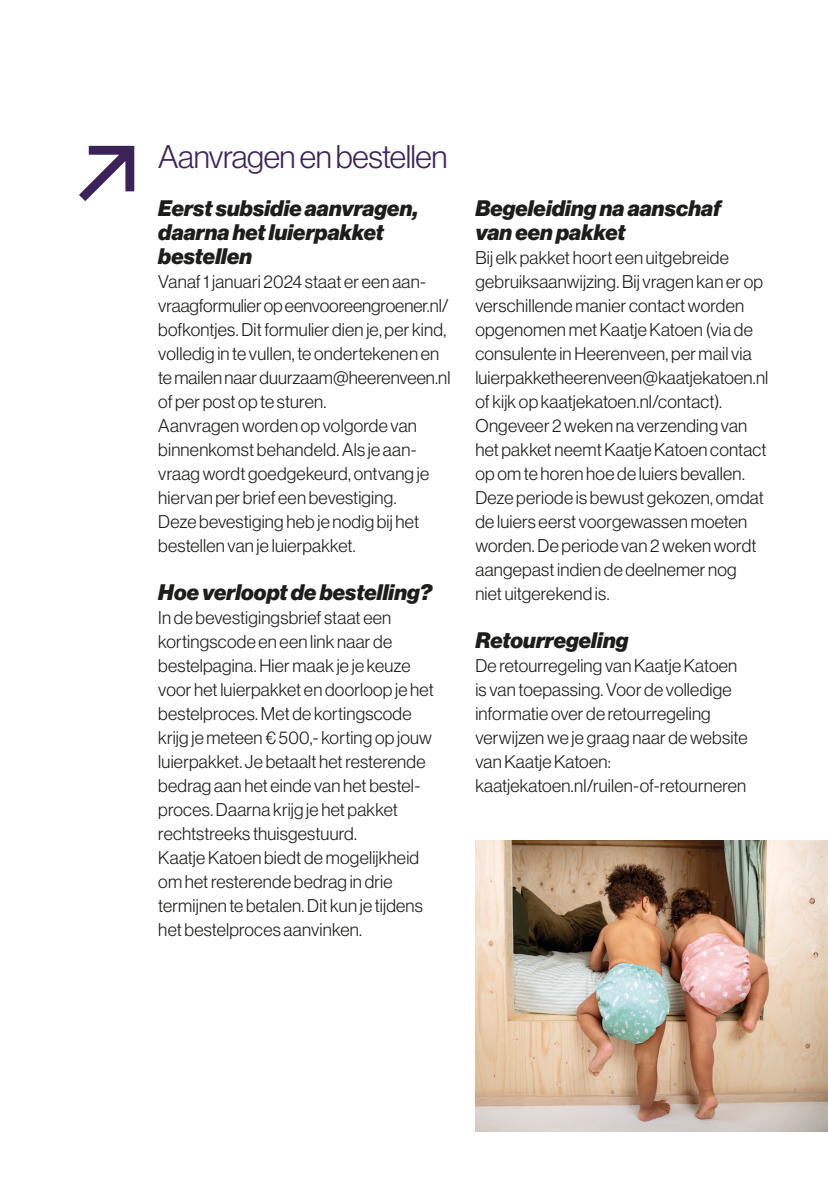
<style>
.page{position:relative;width:828px;height:1191px;background:#fff}
.page>*{position:absolute;margin:0;border:0;box-sizing:border-box;transform-origin:0 0}
.t1{font:32px "N Haas Grotesk DS Pro 45 Lt";letter-spacing:-.015em;color:#3c245a}
.t2{font:22px/24px "N Haas Grotesk DS Pro 96 Blk It";letter-spacing:.005em;color:#1d1d1b}
.t3{font:18px/24px "N Haas Grotesk DS Pro 45 Lt";letter-spacing:.01em;color:#1d1d1b}
</style>
<div class="page">
<svg style="left:79px;top:146px;width:55px;height:55px"></svg>
<img style="left:475px;top:840px;width:353px;height:291px">
<h1 class="t1" style="left:158px;top:139px;width:291px">Aanvragen en bestellen</h1>
<p class="t2" style="left:158px;top:197px;width:261px">Eerst subsidie aanvragen, daarna het luierpakket bestellen</p>
<p class="t3" style="left:158px;top:270px;width:294px">Vanaf 1 januari 2024 staat er een aan&shy;vraagformulier op eenvooreengroener.nl/ bofkontjes. Dit formulier dien je, per kind, volledig in te vullen, te ondertekenen en te mailen naar duurzaam@heerenveen.nl of per post op te sturen.<br>Aanvragen worden op volgorde van binnenkomst behandeld. Als je aan&shy;vraag wordt goedgekeurd, ontvang je hiervan per brief een bevestiging.<br>Deze bevestiging heb je nodig bij het bestellen van je luierpakket.</p>
<p class="t2" style="left:158px;top:581px;width:275px">Hoe verloopt de bestelling?</p>
<p class="t3" style="left:158px;top:606px;width:277px">In de bevestigingsbrief staat een kortingscode en een link naar de bestelpagina. Hier maak je je keuze voor het luierpakket en doorloop je het bestelproces. Met de kortingscode krijg je meteen € 500,- korting op jouw luierpakket. Je betaalt het resterende bedrag aan het einde van het bestel&shy;proces. Daarna krijg je het pakket rechtstreeks thuisgestuurd.<br>Kaatje Katoen biedt de mogelijkheid om het resterende bedrag in drie termijnen te betalen. Dit kun je tijdens het bestelproces aanvinken.</p>
<p class="t2" style="left:475px;top:197px;width:247px">Begeleiding na aanschaf van een pakket</p>
<p class="t3" style="left:475px;top:246px;width:294px">Bij elk pakket hoort een uitgebreide gebruiksaanwijzing. Bij vragen kan er op verschillende manier contact worden opgenomen met Kaatje Katoen (via de consulente in Heerenveen, per mail via luierpakketheerenveen@kaatjekatoen.nl of kijk op kaatjekatoen.nl/contact).<br>Ongeveer 2 weken na verzending van het pakket neemt Kaatje Katoen contact op om te horen hoe de luiers bevallen.<br>Deze periode is bewust gekozen, omdat de luiers eerst voorgewassen moeten worden. De periode van 2 weken wordt aangepast indien de deelnemer nog<br>niet uitgerekend is.</p>
<p class="t2" style="left:475px;top:629px;width:154px">Retourregeling</p>
<p class="t3" style="left:475px;top:654px;width:274px">De retourregeling van Kaatje Katoen is van toepassing. Voor de volledige informatie over de retourregeling verwijzen we je graag naar de website van Kaatje Katoen: kaatjekatoen.nl/ruilen-of-retourneren</p>
</div>
